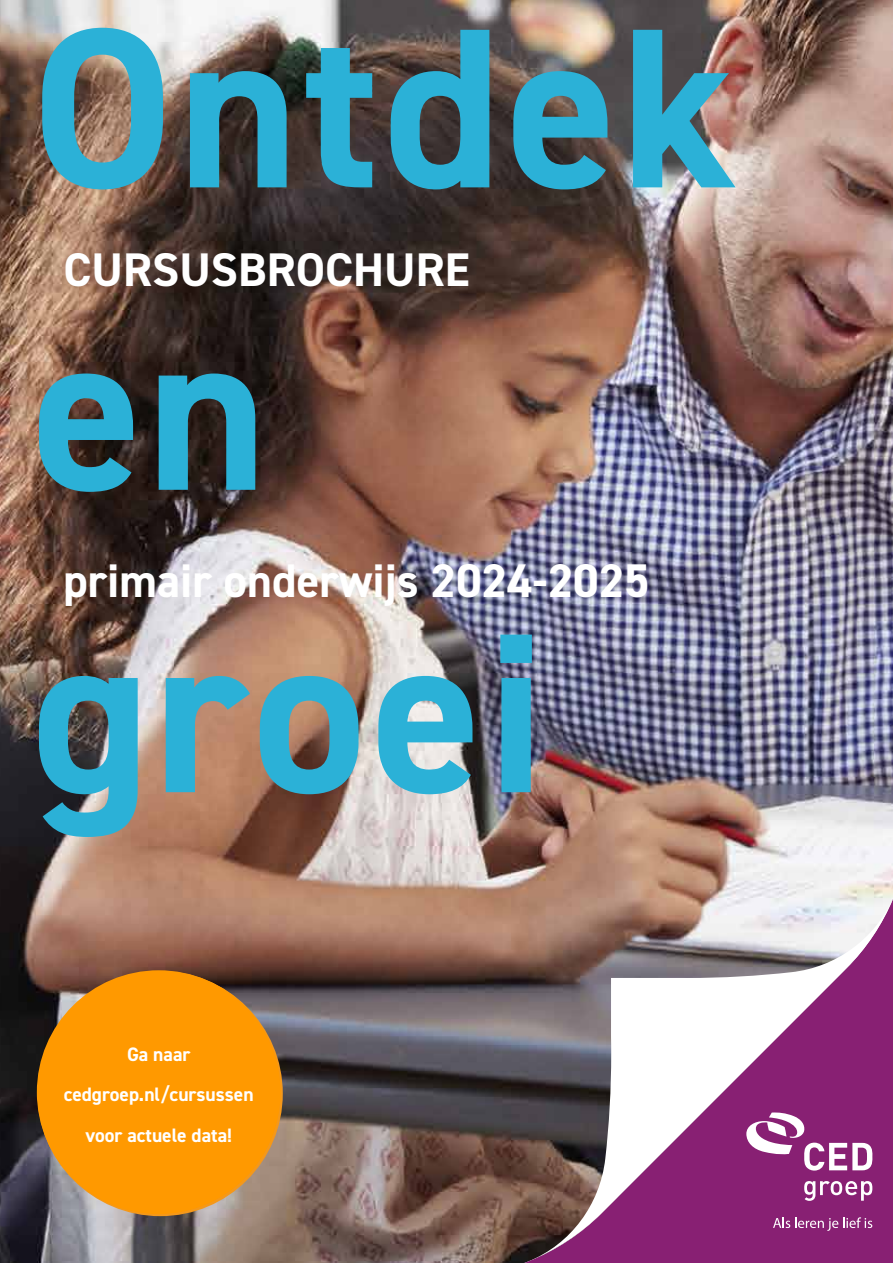
<style>
.page{position:relative;width:893px;height:1263px;background:#fff}
.page>*{position:absolute;margin:0;border:0;box-sizing:border-box;transform-origin:0 0}
.t1{font:700 228.3px/302.4px "DIN2014";letter-spacing:.02em;color:#2bb1d7}
.t2{font:700 47.25px "DIN2014";color:#fff}
.t3{font:700 19.5px/40.5px "DIN2014";color:#fff;text-align:center}
.t4{font:17.4px "DIN2014";letter-spacing:.02em;color:#fff}
.s1{font-weight:700;font-size:18.9px}
</style>
<div class="page">
<img style="left:0;top:0;width:893px;height:1263px">
<img style="left:447px;top:814px;width:446px;height:449px">
<svg style="left:528px;top:898px;width:365px;height:363px"></svg>
<svg style="left:804px;top:1181px;width:68px;height:20px"></svg>
<svg style="left:746px;top:1112px;width:127px;height:58px"></svg>
<svg style="left:773px;top:1217px;width:99px;height:14px"></svg>
<div style="left:37px;top:970px;width:244px;height:244px;background:#f90;border-radius:50%"></div>
<h1 class="t1" style="left:31px;top:-21px;width:706px">Ontdek en groei</h1>
<h2 class="t2" style="left:64px;top:253px;width:408px">CURSUSBROCHURE</h2>
<h2 class="t2" style="left:64px;top:563px;width:588px">primair onderwijs 2024-2025</h2>
<p class="t3" style="left:64px;top:1035px;width:191px">Ga naar cedgroep.nl/cursussen voor actuele data!</p>
<p class="t4" style="left:92px;top:1134px;width:132px"><span class="s1">Scan</span> de QR-code</p>
</div>
